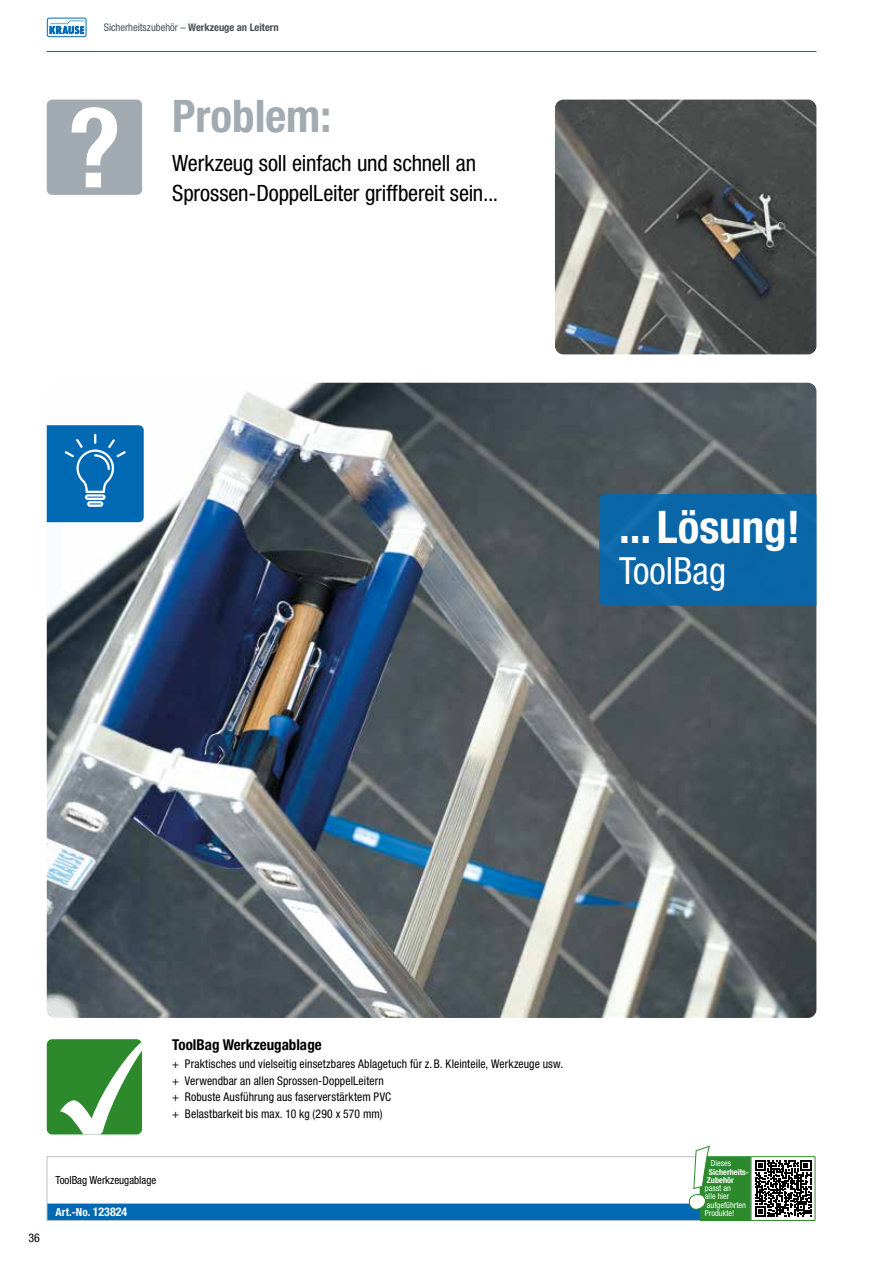
<style>
.page{position:relative;width:893px;height:1263px;background:#fff}
.page>*{position:absolute;margin:0;border:0;box-sizing:border-box;transform-origin:0 0}
.t1{font:700 condensed 45px "Helvetica Neue LTW1 G";color:#fff}
.t2{font:700 condensed 45px "Helvetica Neue LTW1 G";color:#a1abb1}
.t3{font:condensed 37.5px "Helvetica Neue LTW1 G";color:#fff}
.t4{font:condensed 22.5px/30px "Helvetica Neue LTW1 G";letter-spacing:-.01em;color:#000}
.t5{font:700 condensed 15px "Helvetica Neue LTW1 G";color:#000}
.t6{font:condensed 12px/16.4px "Helvetica Neue LTW1 G";letter-spacing:.01em;color:#000}
.t7{font:condensed 11.25px "Helvetica Neue LTW1 G";color:#000}
.t8{font:700 condensed 11.25px "Helvetica Neue LTW1 G";color:#fff}
.t9{font:condensed 10.5px "Helvetica Neue LTW1 G";color:#455055}
.t10{font:condensed 8.25px/8.2px "Helvetica Neue LTW1 G";color:#fff}
.t11{font:700 condensed 8.25px/8.2px "Helvetica Neue LTW1 G";color:#fff}
.s1{font-weight:700}
.s2{font-size:12px}
</style>
<div class="page">
<hr style="left:47px;top:51px;width:769px;height:1px;background:#0069b4">
<svg style="left:47px;top:17px;width:40px;height:21px"></svg>
<svg style="left:47px;top:18px;width:40px;height:19px"></svg>
<img style="left:47px;top:383px;width:769px;height:635px">
<img style="left:555px;top:100px;width:261px;height:254px">
<div style="left:599px;top:494px;width:217px;height:112px;background:#0a66a7"></div>
<div style="left:47px;top:100px;width:95px;height:95px;background:#a1abb1;border-radius:5px"></div>
<svg style="left:72px;top:107px;width:45px;height:80px"></svg>
<div style="left:47px;top:1039px;width:95px;height:95px;background:#2c8a2c;border-radius:5px"></div>
<svg style="left:60px;top:1039px;width:82px;height:95px"></svg>
<svg style="left:47px;top:425px;width:97px;height:97px;background:#1273b9"></svg>
<svg style="left:48px;top:1157px;width:767px;height:46px"></svg>
<div style="left:700px;top:1157px;width:51px;height:63px;background:#2c8a2c"></div>
<div style="left:47px;top:1203px;width:653px;height:17px;background:#0069b4"></div>
<hr style="left:47px;top:1156px;width:653px;height:1px;background:#b8c1c6">
<hr style="left:47px;top:1157px;width:1px;height:46px;background:#b8c1c6">
<hr style="left:751px;top:1157px;width:1px;height:46px;background:#b8c1c6">
<hr style="left:47px;top:1203px;width:653px;height:1px;background:#b8c1c6">
<svg style="left:47px;top:1204px;width:1px;height:16px"></svg>
<hr style="left:47px;top:1220px;width:653px;height:1px;background:#b8c1c6">
<hr style="left:700px;top:1156px;width:51px;height:1px;background:#2c8a2c">
<hr style="left:751px;top:1156px;width:64px;height:1px;background:#2c8a2c">
<hr style="left:815px;top:1157px;width:1px;height:46px;background:#2c8a2c">
<hr style="left:700px;top:1220px;width:51px;height:1px;background:#2c8a2c">
<hr style="left:751px;top:1220px;width:64px;height:1px;background:#2c8a2c">
<svg style="left:751px;top:1160px;width:65px;height:60px"></svg>
<svg style="left:689px;top:1146px;width:21px;height:74px"></svg>
<p class="t9" style="left:104px;top:21px;width:176px">Sicherheitszubehör – <span class="s1">Werkzeuge an Leitern</span></p>
<h1 class="t2" style="left:172px;top:89px;width:160px">Problem:</h1>
<h3 class="t4" style="left:172px;top:148px;width:328px">Werkzeug soll einfach und schnell an<br>Sprossen-DoppelLeiter griffbereit sein...</h3>
<h1 class="t1" style="left:619px;top:500px;width:183px">... Lösung!</h1>
<h2 class="t3" style="left:619px;top:549px;width:109px">ToolBag</h2>
<p class="t5" style="left:172px;top:1035px;width:151px">ToolBag Werkzeugablage</p>
<p class="t6" style="left:172px;top:1056px;width:392px">+ Praktisches und vielseitig einsetzbares Ablagetuch für z.B. Kleinteile, Werkzeuge usw. + Verwendbar an allen Sprossen-DoppelLeitern<br>+ Robuste Ausführung aus faserverstärktem PVC<br>+ Belastbarkeit bis max. 10 kg (290 x 570 mm)</p>
<p class="t6" style="left:28px;top:1230px;width:13px">36</p>
<p class="t7" style="left:56px;top:1173px;width:102px">ToolBag Werkzeugablage</p>
<p class="t8" style="left:56px;top:1205px;width:73px">Art.-No. <span class="s2">123824</span></p>
<p class="t10" style="left:711px;top:1159px;width:22px">Dieses</p>
<p class="t11" style="left:707px;top:1167px;width:43px">Sicherheits-<br>Zubehör</p>
<p class="t10" style="left:705px;top:1184px;width:43px">passt an<br>alle hier aufgeführten<br>Produkte!</p>
</div>
